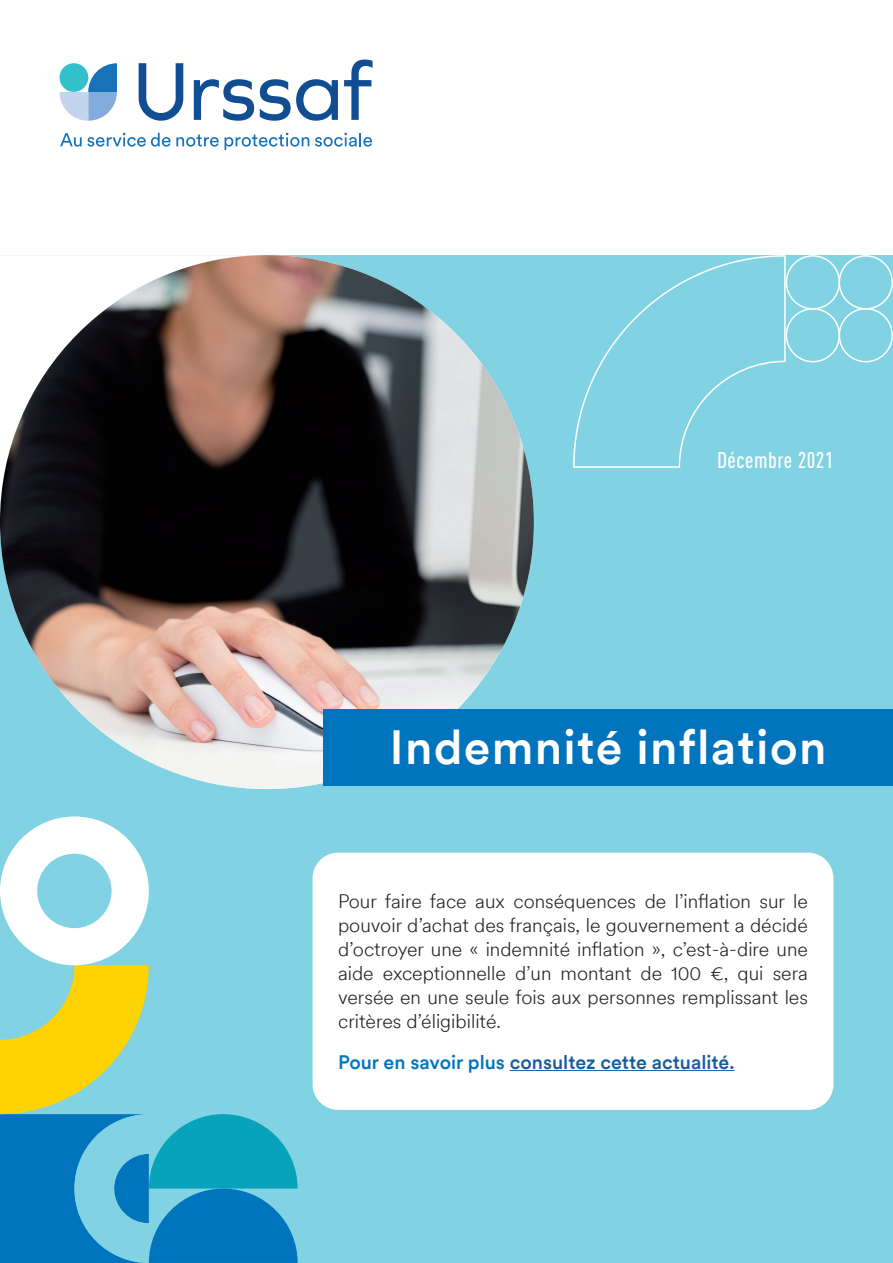
<style>
.page{position:relative;width:893px;height:1263px;background:#fff}
.page>*{position:absolute;margin:0;border:0;box-sizing:border-box;transform-origin:0 0}
.t1{font:500 48px "Circular";letter-spacing:.025em;color:#fff}
.t2{font:500 condensed 22.5px "DINOT";letter-spacing:.025em;color:#fff}
.t3{font:300 19.5px/24px "Circular";color:#231f20;text-align:justify}
.t4{font:500 19.5px "Circular";color:#175d9e}
.s1{color:#0075bd}
</style>
<div class="page">
<div style="left:0;top:255px;width:893px;height:1008px;background:#81d2e2"></div>
<svg style="left:60px;top:63px;width:57px;height:58px"></svg>
<svg style="left:139px;top:60px;width:234px;height:61px"></svg>
<svg style="left:60px;top:133px;width:159px;height:14px"></svg>
<svg style="left:225px;top:133px;width:84px;height:17px"></svg>
<svg style="left:315px;top:133px;width:57px;height:14px"></svg>
<div style="left:0;top:255px;width:251px;height:251px;background:#fff"></div>
<img style="left:0;top:255px;width:534px;height:534px;border-radius:267px">
<svg style="left:0;top:816px;width:298px;height:447px"></svg>
<div style="left:786px;top:308px;width:54px;height:54px;border:2px solid #fff;border-radius:26px"></div>
<svg style="left:786px;top:255px;width:107px;height:55px"></svg>
<div style="left:838px;top:308px;width:55px;height:54px;border:2px solid #fff;border-radius:26px"></div>
<svg style="left:573px;top:255px;width:213px;height:213px"></svg>
<div style="left:313px;top:853px;width:520px;height:257px;background:#fff;border-radius:26px"></div>
<hr style="left:510px;top:1070px;width:225px;height:1px;background:#175d9e">
<div style="left:323px;top:709px;width:570px;height:77px;background:#0075bd"></div>
<p class="t2" style="left:717px;top:446px;width:118px">Décembre 2021</p>
<h1 class="t1" style="left:390px;top:715px;width:438px">Indemnité inflation</h1>
<p class="t3" style="left:338px;top:888px;width:471px">Pour faire face aux conséquences de l’inflation sur le pouvoir d’achat des français, le gouvernement a décidé d’octroyer une « indemnité inflation », c’est-à-dire une aide exceptionnelle d’un montant de 100 €, qui sera versée en une seule fois aux personnes remplissant les critères d’éligibilité.</p>
<p class="t4" style="left:338px;top:1049px;width:398px"><span class="s1">Pour en savoir plus</span> consultez cette actualité.</p>
</div>
